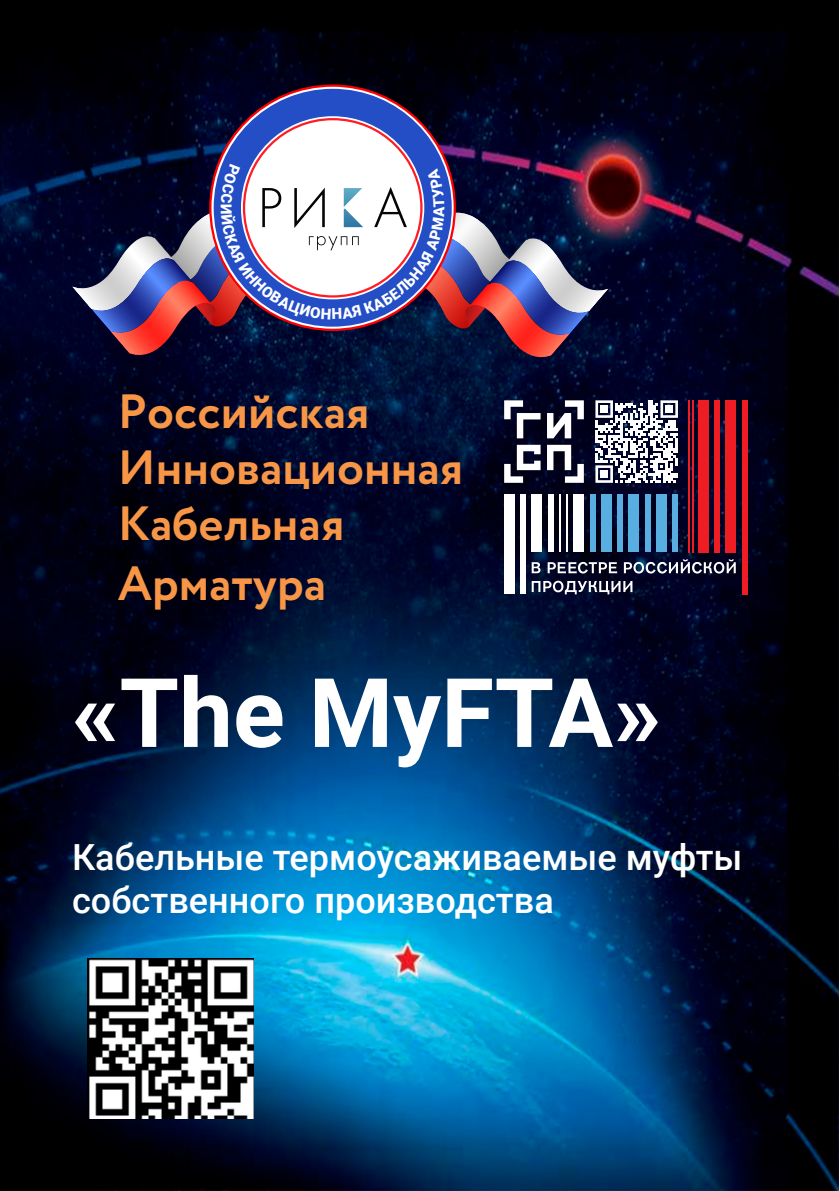
<style>
.page{position:relative;width:840px;height:1191px;background:#fff}
.page>*{position:absolute;margin:0;border:0;box-sizing:border-box;transform-origin:0 0}
.t1{font:700 96px "Roboto";color:#fff}
.t2{font:700 48px/56px "Circe";color:#f79646}
.t3{font:500 36px/43.2px "Roboto";color:#fff}
</style>
<div class="page">
<img style="left:0;top:0;width:837px;height:1191px">
<div style="left:213px;top:89px;width:238px;height:238px;background:#244ec6;border-radius:50%"></div>
<div style="left:244px;top:119px;width:177px;height:177px;background:#fff;border-radius:50%"></div>
<div style="left:504px;top:494px;width:10px;height:100px;background:#fff"></div>
<div style="left:520px;top:494px;width:5px;height:100px;background:#fff"></div>
<div style="left:531px;top:494px;width:10px;height:58px;background:#fff"></div>
<div style="left:547px;top:494px;width:6px;height:58px;background:#fff"></div>
<div style="left:573px;top:494px;width:10px;height:58px;background:#fff"></div>
<hr style="left:559px;top:494px;width:1px;height:58px;background:#fff">
<hr style="left:566px;top:494px;width:1px;height:58px;background:#fff">
<div style="left:589px;top:494px;width:6px;height:58px;background:#59aee1"></div>
<div style="left:601px;top:494px;width:10px;height:58px;background:#59aee1"></div>
<div style="left:616px;top:494px;width:6px;height:58px;background:#59aee1"></div>
<div style="left:628px;top:494px;width:10px;height:58px;background:#59aee1"></div>
<div style="left:644px;top:494px;width:6px;height:58px;background:#59aee1"></div>
<div style="left:656px;top:494px;width:10px;height:58px;background:#59aee1"></div>
<div style="left:672px;top:494px;width:5px;height:58px;background:#59aee1"></div>
<div style="left:698px;top:400px;width:10px;height:152px;background:#ee1d23"></div>
<div style="left:713px;top:400px;width:6px;height:152px;background:#ee1d23"></div>
<hr style="left:687px;top:400px;width:2px;height:152px;background:#ee1d23">
<hr style="left:692px;top:400px;width:1px;height:152px;background:#ee1d23">
<div style="left:725px;top:400px;width:10px;height:152px;background:#ee1d23"></div>
<div style="left:741px;top:400px;width:6px;height:194px;background:#ee1d23"></div>
<svg style="left:531px;top:559px;width:204px;height:35px;background:#343750"></svg>
<svg style="left:504px;top:400px;width:36px;height:38px"></svg>
<svg style="left:504px;top:445px;width:36px;height:38px"></svg>
<svg style="left:546px;top:445px;width:37px;height:38px"></svg>
<svg style="left:546px;top:400px;width:37px;height:38px"></svg>
<svg style="left:595px;top:400px;width:82px;height:83px"></svg>
<div style="left:600px;top:405px;width:7px;height:8px;background:#fff"></div>
<div style="left:665px;top:405px;width:7px;height:8px;background:#fff"></div>
<div style="left:600px;top:470px;width:7px;height:8px;background:#fff"></div>
<img style="left:87px;top:958px;width:166px;height:161px">
<svg style="left:72px;top:163px;width:536px;height:204px"></svg>
<p class="t2" style="left:118px;top:384px;width:253px">Российская</p>
<p class="t2" style="left:118px;top:440px;width:347px">Инновационная<br>Кабельная</p>
<p class="t2" style="left:118px;top:556px;width:210px">Арматура</p>
<p class="t1" style="left:72px;top:645px;width:591px">«The MyFTA»</p>
<p class="t3" style="left:72px;top:834px;width:671px">Кабельные термоусаживаемые муфты собственного производства</p>
</div>
